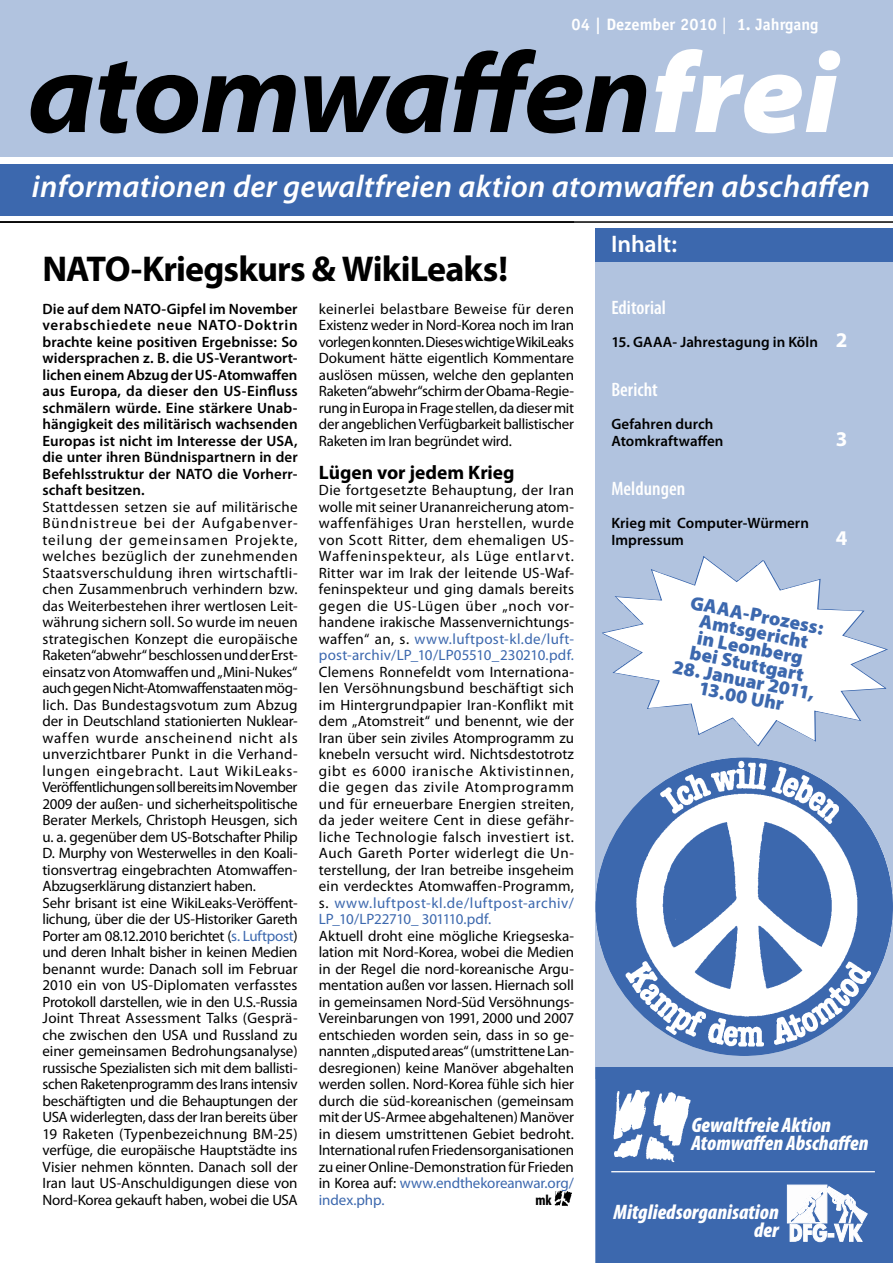
<style>
.page{position:relative;width:893px;height:1263px;background:#fff}
.page>*{position:absolute;margin:0;border:0;box-sizing:border-box;transform-origin:0 0}
._000_Standard{font:italic 700 semi-expanded 114px "Myriad Pro";letter-spacing:-.02em;color:#000}
._01_2__Headline{font:700 36px "Myriad Pro";letter-spacing:-.025em;color:#000}
.t1{font:italic 600 31.5px "Myriad Pro";letter-spacing:.01em;color:#fff}
.t2{font:600 24px "Myriad Pro";letter-spacing:-.005em;color:#fff}
._000_Standard-2{font:italic 900 condensed 21px/18px "Myriad Pro";letter-spacing:.005em;color:#fff;text-align:right}
.Inhalt{font:700 21px "Myriad Pro";color:#fff}
._01_1__1_Absatz_Fließtext{font:900 19.5px/16.5px "Myriad Pro";color:#3c68ae}
._01_3__Zwischenheadline{font:700 19.5px "Myriad Pro";color:#000}
._01_3__Zwischenheadline_ALT{font:600 condensed 19.5px "Myriad Pro";letter-spacing:.005em;color:#fff}
._01_1__1_Absatz_Fließtext-2{font:600 condensed 19.5px "Myriad Pro";letter-spacing:.005em;color:#fff}
.t3{font:700 16.5px "Officina Sans Std";color:#fff}
._01_Fließtext{font:15px/16.5px "Myriad Pro";letter-spacing:-.01em;color:#000;text-align:justify}
._01_1__1_Absatz_Fließtext-3{font:600 15px/16.5px "Myriad Pro";letter-spacing:.005em;color:#000;text-align:justify}
.Inhalt-2{font:600 15px "Myriad Pro";letter-spacing:.005em;color:#000}
._01_Fließtext-2{font:700 condensed 15px "Myriad Pro";color:#000}
.s1{font-weight:400}
.s2{font-weight:900;color:#fff}
.s3{color:#3c68ae}
.s4{font-weight:700;font-size:21px;color:#fff}
</style>
<div class="page">
<div style="left:0;top:0;width:893px;height:157px;background:#b1c3df"></div>
<div style="left:595px;top:228px;width:298px;height:850px;background:#b1c3df"></div>
<div style="left:595px;top:1067px;width:298px;height:196px;background:#3c68ae"></div>
<hr style="left:611px;top:1171px;width:264px;height:1px;background:#fff">
<div style="left:595px;top:228px;width:298px;height:33px;background:#3c68ae"></div>
<hr style="left:0;top:221px;width:893px;height:2px;background:#000">
<div style="left:0;top:164px;width:893px;height:52px;background:#3c68ae"></div>
<img style="left:610px;top:1088px;width:81px;height:77px">
<svg style="left:787px;top:1185px;width:80px;height:57px"></svg>
<img style="left:555px;top:1190px;width:17px;height:16px">
<img style="left:595px;top:757px;width:298px;height:299px;border-radius:50%">
<svg style="left:612px;top:560px;width:276px;height:187px"></svg>
<p class="t3" style="left:572px;top:14px;width:248px">04 | Dezember 2010 <span class="s1">|</span> 1. Jahrgang</p>
<p class="_000_Standard" style="left:27px;top:30px;width:812px">atomwaffen<span class="s2">frei</span></p>
<p class="t1" style="left:32px;top:170px;width:840px">informationen der gewaltfreien aktion atomwaffen abschaffen</p>
<p class="_01_2__Headline" style="left:43px;top:248px;width:467px">NATO-Kriegskurs &amp; WikiLeaks!</p>
<p class="_01_1__1_Absatz_Fließtext-3" style="left:43px;top:300px;width:257px">Die auf dem NATO-Gipfel im November verabschiedete neue NATO-Doktrin brachte keine positiven Ergebnisse: So widersprachen z. B. die US-Verantwort&shy;lichen einem Abzug der US-Atomwaffen aus Europa, da dieser den US-Einfluss schmälern würde. Eine stärkere Unab&shy;hängigkeit des militärisch wachsenden Europas ist nicht im Interesse der USA, die unter ihren Bündnispartnern in der Befehlsstruktur der NATO die Vorherr&shy;schaft besitzen.</p>
<p class="_01_Fließtext" style="left:43px;top:499px;width:257px">Stattdessen setzen sie auf militärische Bündnistreue bei der Aufgabenver&shy;teilung der gemeinsamen Projekte, welches bezüglich der zunehmenden Staatsverschuldung ihren wirtschaftli&shy;chen Zusammenbruch verhindern bzw. das Weiterbestehen ihrer wertlosen Leit&shy;währung sichern soll. So wurde im neuen strategischen Konzept die europäische Raketen“abwehr“ beschlossen und der Erst&shy;einsatz von Atomwaffen und „Mini-Nukes“ auch gegen Nicht-Atomwaffenstaaten mög&shy;lich. Das Bundestagsvotum zum Abzug der in Deutschland stationierten Nuklear&shy;waffen wurde anscheinend nicht als unverzichtbarer Punkt in die Verhand&shy;lungen eingebracht. Laut WikiLeaks-Veröffentlichungen soll bereits im November 2009 der außen- und sicherheitspolitische Berater Merkels, Christoph Heusgen, sich u. a. gegenüber dem US-Botschafter Philip D. Murphy von Westerwelles in den Koali&shy;tionsvertrag eingebrachten Atomwaffen-Abzugserklärung distanziert haben.</p>
<p class="_01_Fließtext" style="left:43px;top:895px;width:257px">Sehr brisant ist eine WikiLeaks-Veröffent&shy;lichung, über die der US-Historiker Gareth Porter am 08.12.2010 berichtet (<span class="s3">s. Luftpost</span>) und deren Inhalt bisher in keinen Medien benannt wurde: Danach soll im Februar 2010 ein von US-Diplomaten verfasstes Protokoll darstellen, wie in den U.S.-Russia Joint Threat Assessment Talks (Gesprä&shy;che zwischen den USA und Russland zu einer gemeinsamen Bedrohungsanalyse) russische Spezialisten sich mit dem ballisti&shy;schen Raketenprogramm des Irans intensiv beschäftigten und die Behauptungen der USA widerlegten, dass der Iran bereits über 19 Raketen (Typenbezeichnung BM-25) verfüge, die europäische Hauptstädte ins Visier nehmen könnten. Danach soll der Iran laut US-Anschuldigungen diese von Nord-Korea gekauft haben, wobei die USA</p>
<p class="_01_Fließtext" style="left:319px;top:301px;width:257px">keinerlei belastbare Beweise für deren Existenz weder in Nord-Korea noch im Iran vorlegen konnten. Dieses wichtige WikiLeaks Dokument hätte eigentlich Kommentare auslösen müssen, welche den geplanten Raketen“abwehr“schirm der Obama-Regie&shy;rung in Europa in Frage stellen, da dieser mit der angeblichen Verfügbarkeit ballistischer Raketen im Iran begründet wird.</p>
<p class="_01_3__Zwischenheadline" style="left:319px;top:461px;width:197px">Lügen vor jedem Krieg</p>
<p class="_01_Fließtext" style="left:319px;top:482px;width:257px">Die fortgesetzte Behauptung, der Iran wolle mit seiner Urananreicherung atom&shy;waffenfähiges Uran herstellen, wurde von Scott Ritter, dem ehemaligen US-Waffeninspekteur, als Lüge entlarvt.<br>Ritter war im Irak der leitende US-Waf&shy;feninspekteur und ging damals bereits gegen die US-Lügen über „noch vor&shy;handene irakische Massenvernichtungs&shy;waffen“ an, s. <span class="s3">www.luftpost-kl.de/luft&shy;post-archiv/LP_10/LP05510_230210.pdf.<br></span>Clemens Ronnefeldt vom Internationa&shy;len Versöhnungsbund beschäftigt sich im Hintergrundpapier Iran-Konflikt mit dem „Atomstreit“ und benennt, wie der Iran über sein ziviles Atomprogramm zu knebeln versucht wird. Nichtsdestotrotz gibt es 6000 iranische Aktivistinnen, die gegen das zivile Atomprogramm und für erneuerbare Energien streiten, da jeder weitere Cent in diese gefähr&shy;liche Technologie falsch investiert ist.</p>
<p class="_01_Fließtext" style="left:319px;top:845px;width:257px">Auch Gareth Porter widerlegt die Un&shy;terstellung, der Iran betreibe insgeheim ein verdecktes Atomwaffen-Programm, s. <span class="s3">www.luftpost-kl.de/luftpost-archiv/ LP_10/LP22710_ 301110.pdf.</span></p>
<p class="_01_Fließtext" style="left:319px;top:928px;width:257px">Aktuell droht eine mögliche Kriegseska&shy;lation mit Nord-Korea, wobei die Medien in der Regel die nord-koreanische Argu&shy;mentation außen vor lassen. Hiernach soll in gemeinsamen Nord-Süd Versöhnungs-Vereinbarungen von 1991, 2000 und 2007 entschieden worden sein, dass in so ge&shy;nannten „disputed areas“ (umstrittene Lan&shy;desregionen) keine Manöver abgehalten werden sollen. Nord-Korea fühle sich hier durch die süd-koreanischen (gemeinsam mit der US-Armee abgehaltenen) Manöver in diesem umstrittenen Gebiet bedroht.<br>International rufen Friedensorganisationen zu einer Online-Demonstration für Frieden in Korea auf: <span class="s3">www.endthekoreanwar.org/ index.php.</span></p>
<p class="_01_Fließtext-2" style="left:535px;top:1191px;width:18px">mk</p>
<p class="t2" style="left:611px;top:231px;width:67px">Inhalt:</p>
<p class="_01_3__Zwischenheadline_ALT" style="left:611px;top:296px;width:56px">Editorial</p>
<p class="Inhalt-2" style="left:611px;top:333px;width:237px">15. GAAA- Jahrestagung in Köln <span class="s4">2</span></p>
<p class="_01_1__1_Absatz_Fließtext-2" style="left:611px;top:379px;width:48px">Bericht</p>
<p class="Inhalt-2" style="left:611px;top:416px;width:104px">Gefahren durch</p>
<p class="Inhalt-2" style="left:611px;top:432px;width:114px">Atomkraftwaffen</p>
<p class="Inhalt" style="left:836px;top:427px;width:13px">3</p>
<p class="_01_3__Zwischenheadline_ALT" style="left:611px;top:478px;width:75px">Meldungen</p>
<p class="Inhalt-2" style="left:611px;top:515px;width:199px">Krieg mit Computer-Würmern</p>
<p class="Inhalt-2" style="left:611px;top:531px;width:74px">Impressum</p>
<p class="Inhalt" style="left:836px;top:526px;width:13px">4</p>
<p class="_01_1__1_Absatz_Fließtext" style="left:692px;top:594px;width:137px;rotate:11deg">GAAA-Prozess:</p>
<p class="_01_1__1_Absatz_Fließtext" style="left:701px;top:613px;width:112px;rotate:11deg">Amtsgericht in Leonberg</p>
<p class="_01_1__1_Absatz_Fließtext" style="left:692px;top:645px;width:117px;rotate:11deg">bei Stuttgart</p>
<p class="_01_1__1_Absatz_Fließtext" style="left:675px;top:658px;width:145px;rotate:11deg">28. Januar 2011,</p>
<p class="_01_1__1_Absatz_Fließtext" style="left:700px;top:680px;width:88px;rotate:11deg">13.00 Uhr</p>
<p class="_000_Standard-2" style="left:691px;top:1117px;width:141px">Gewaltfreie Aktion</p>
<p class="_000_Standard-2" style="left:691px;top:1135px;width:179px">Atomwaffen Abschaffen</p>
<p class="_000_Standard-2" style="left:614px;top:1203px;width:167px">Mitgliedsorganisation der</p>
</div>
